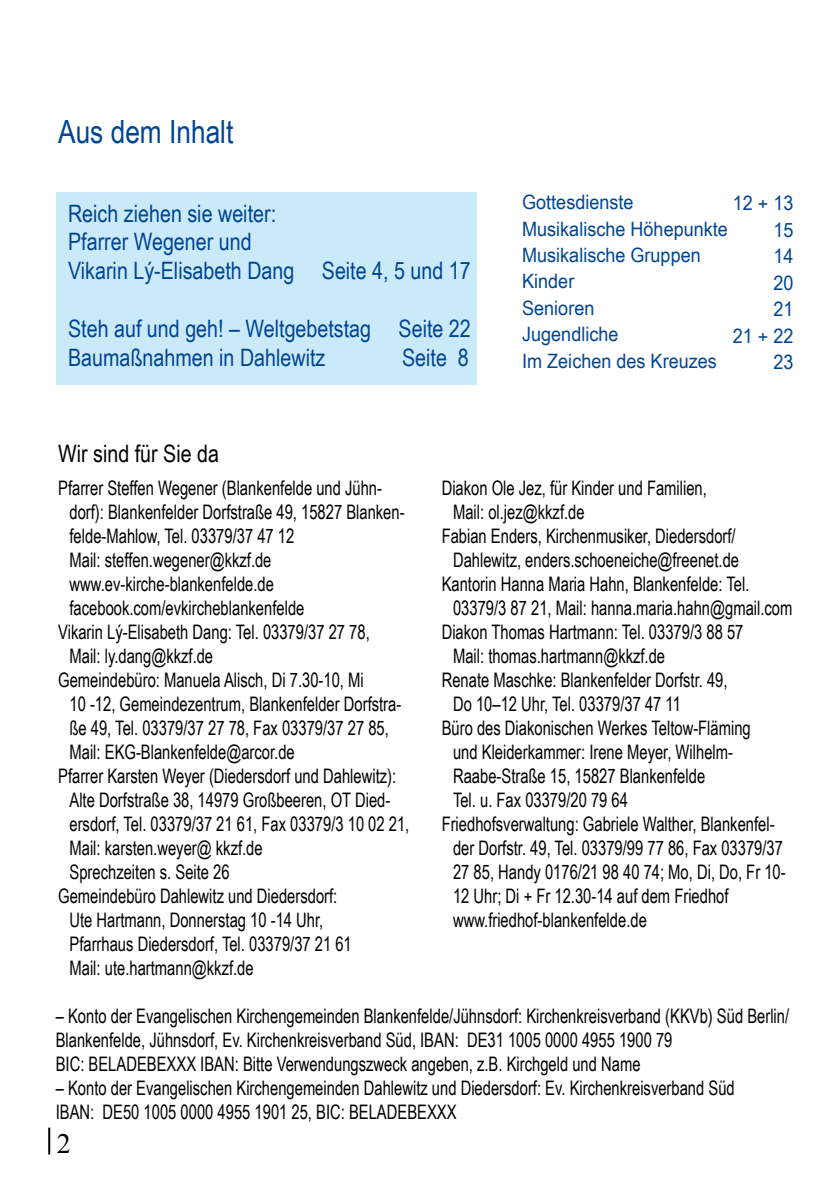
<style>
.page{position:relative;width:840px;height:1191px;background:#fff}
.page>*{position:absolute;margin:0;border:0;box-sizing:border-box;transform-origin:0 0}
.t1{font:32px "Arial Narrow";color:#004593}
.t2{font:28px "Times New Roman";color:#000}
.t3{font:24px/28.8px "Arial Narrow";color:#004593}
.t4{font:24px "Arial Narrow";color:#000}
.t5{font:20px/24px "Arial Narrow";color:#000;scale:.9 1}
.t6{font:19.8px/26.4px "Arial Narrow";color:#004593;scale:1.11 1}
</style>
<div class="page">
<div style="left:57px;top:192px;width:419px;height:192px;background:#cbeaf9"></div>
<hr style="left:48px;top:1127px;width:2px;height:27px;background:#000">
<h1 class="t1" style="left:58px;top:109px;width:177px">Aus dem Inhalt</h1>
<p class="t3" style="left:68px;top:198px;width:404px">Reich ziehen sie weiter:<br>Pfarrer Wegener und<br>Vikarin Lý-Elisabeth Dang Seite 4, 5 und 17</p>
<p class="t3" style="left:68px;top:313px;width:404px">Steh auf und geh! – Weltgebetstag Seite 22<br>Baumaßnahmen in Dahlewitz</p>
<p class="t3" style="left:402px;top:342px;width:68px">Seite 8</p>
<p class="t4" style="left:58px;top:436px;width:162px">Wir sind für Sie da</p>
<p class="t6" style="left:522px;top:188px;width:187px">Gottesdienste<br>Musikalische Höhepunkte<br>Musikalische Gruppen<br>Kinder<br>Senioren<br>Jugendliche<br>Im Zeichen des Kreuzes</p>
<p class="t6" style="left:732px;top:190px;width:56px;text-align:right">12 + 13<br>15<br>14<br>20<br>21<br>21 + 22<br>23</p>
<p class="t5" style="left:58px;top:475px;width:361px">Pfarrer Steffen Wegener (Blankenfelde und Jühn-</p>
<p class="t5" style="left:69px;top:499px;width:373px">dorf): Blankenfelder Dorfstraße 49, 15827 Blanken-</p>
<p class="t5" style="left:69px;top:523px;width:251px">felde-Mahlow, Tel. 03379/37 47 12</p>
<p class="t5" style="left:69px;top:547px;width:226px">Mail: steffen.wegener@kkzf.de</p>
<p class="t5" style="left:69px;top:571px;width:228px">www.ev-kirche-blankenfelde.de</p>
<p class="t5" style="left:69px;top:595px;width:262px">facebook.com/evkircheblankenfelde</p>
<p class="t5" style="left:58px;top:619px;width:347px">Vikarin Lý-Elisabeth Dang: Tel. 03379/37 27 78,</p>
<p class="t5" style="left:69px;top:643px;width:161px">Mail: ly.dang@kkzf.de</p>
<p class="t5" style="left:58px;top:667px;width:341px">Gemeindebüro: Manuela Alisch, Di 7.30-10, Mi</p>
<p class="t5" style="left:69px;top:691px;width:370px">10 -12, Gemeindezentrum, Blankenfelder Dorfstra-</p>
<p class="t5" style="left:69px;top:715px;width:356px">ße 49, Tel. 03379/37 27 78, Fax 03379/37 27 85,</p>
<p class="t5" style="left:69px;top:739px;width:252px">Mail: EKG-Blankenfelde@arcor.de</p>
<p class="t5" style="left:58px;top:763px;width:377px">Pfarrer Karsten Weyer (Diedersdorf und Dahlewitz):</p>
<p class="t5" style="left:69px;top:787px;width:358px">Alte Dorfstraße 38, 14979 Großbeeren, OT Died-</p>
<p class="t5" style="left:69px;top:811px;width:379px">ersdorf, Tel. 03379/37 21 61, Fax 03379/3 10 02 21,</p>
<p class="t5" style="left:69px;top:835px;width:216px">Mail: karsten.weyer@ kkzf.de</p>
<p class="t5" style="left:69px;top:859px;width:179px">Sprechzeiten s. Seite 26</p>
<p class="t5" style="left:58px;top:883px;width:311px">Gemeindebüro Dahlewitz und Diedersdorf:</p>
<p class="t5" style="left:69px;top:907px;width:283px">Ute Hartmann, Donnerstag 10 -14 Uhr,</p>
<p class="t5" style="left:69px;top:931px;width:315px">Pfarrhaus Diedersdorf, Tel. 03379/37 21 61</p>
<p class="t5" style="left:69px;top:955px;width:206px">Mail: ute.hartmann@kkzf.de</p>
<p class="t5" style="left:441px;top:475px;width:296px">Diakon Ole Jez, für Kinder und Familien,</p>
<p class="t5" style="left:453px;top:499px;width:148px">Mail: ol.jez@kkzf.de</p>
<p class="t5" style="left:441px;top:523px;width:328px">Fabian Enders, Kirchenmusiker, Diedersdorf/</p>
<p class="t5" style="left:453px;top:547px;width:319px">Dahlewitz, enders.schoeneiche@freenet.de</p>
<p class="t5" style="left:441px;top:571px;width:343px">Kantorin Hanna Maria Hahn, Blankenfelde: Tel.</p>
<p class="t5" style="left:453px;top:595px;width:378px">03379/3 87 21, Mail: hanna.maria.hahn@gmail.com</p>
<p class="t5" style="left:441px;top:619px;width:336px">Diakon Thomas Hartmann: Tel. 03379/3 88 57</p>
<p class="t5" style="left:453px;top:643px;width:237px">Mail: thomas.hartmann@kkzf.de</p>
<p class="t5" style="left:441px;top:667px;width:319px">Renate Maschke: Blankenfelder Dorfstr. 49,</p>
<p class="t5" style="left:453px;top:691px;width:254px">Do 10–12 Uhr, Tel. 03379/37 47 11</p>
<p class="t5" style="left:441px;top:715px;width:345px">Büro des Diakonischen Werkes Teltow-Fläming</p>
<p class="t5" style="left:453px;top:739px;width:312px">und Kleiderkammer: Irene Meyer, Wilhelm-</p>
<p class="t5" style="left:453px;top:763px;width:281px">Raabe-Straße 15, 15827 Blankenfelde</p>
<p class="t5" style="left:453px;top:787px;width:196px">Tel. u. Fax 03379/20 79 64</p>
<p class="t5" style="left:441px;top:811px;width:371px">Friedhofsverwaltung: Gabriele Walther, Blankenfel-</p>
<p class="t5" style="left:453px;top:835px;width:368px">der Dorfstr. 49, Tel. 03379/99 77 86, Fax 03379/37</p>
<p class="t5" style="left:453px;top:859px;width:371px">27 85, Handy 0176/21 98 40 74; Mo, Di, Do, Fr 10-</p>
<p class="t5" style="left:453px;top:883px;width:307px">12 Uhr; Di + Fr 12.30-14 auf dem Friedhof</p>
<p class="t5" style="left:453px;top:907px;width:217px">www.friedhof-blankenfelde.de</p>
<p class="t5" style="left:56px;top:1003px;width:816px">– Konto der Evangelischen Kirchengemeinden Blankenfelde/Jühnsdorf: Kirchenkreisverband (KKVb) Süd Berlin/<br>Blankenfelde, Jühnsdorf, Ev. Kirchenkreisverband Süd, IBAN: DE31 1005 0000 4955 1900 79<br>BIC: BELADEBEXXX IBAN: Bitte Verwendungszweck angeben, z.B. Kirchgeld und Name</p>
<p class="t5" style="left:56px;top:1075px;width:755px">– Konto der Evangelischen Kirchengemeinden Dahlewitz und Diedersdorf: Ev. Kirchenkreisverband Süd<br>IBAN: DE50 1005 0000 4955 1901 25, BIC: BELADEBEXXX</p>
<h2 class="t2" style="left:57px;top:1124px;width:15px">2</h2>
</div>
